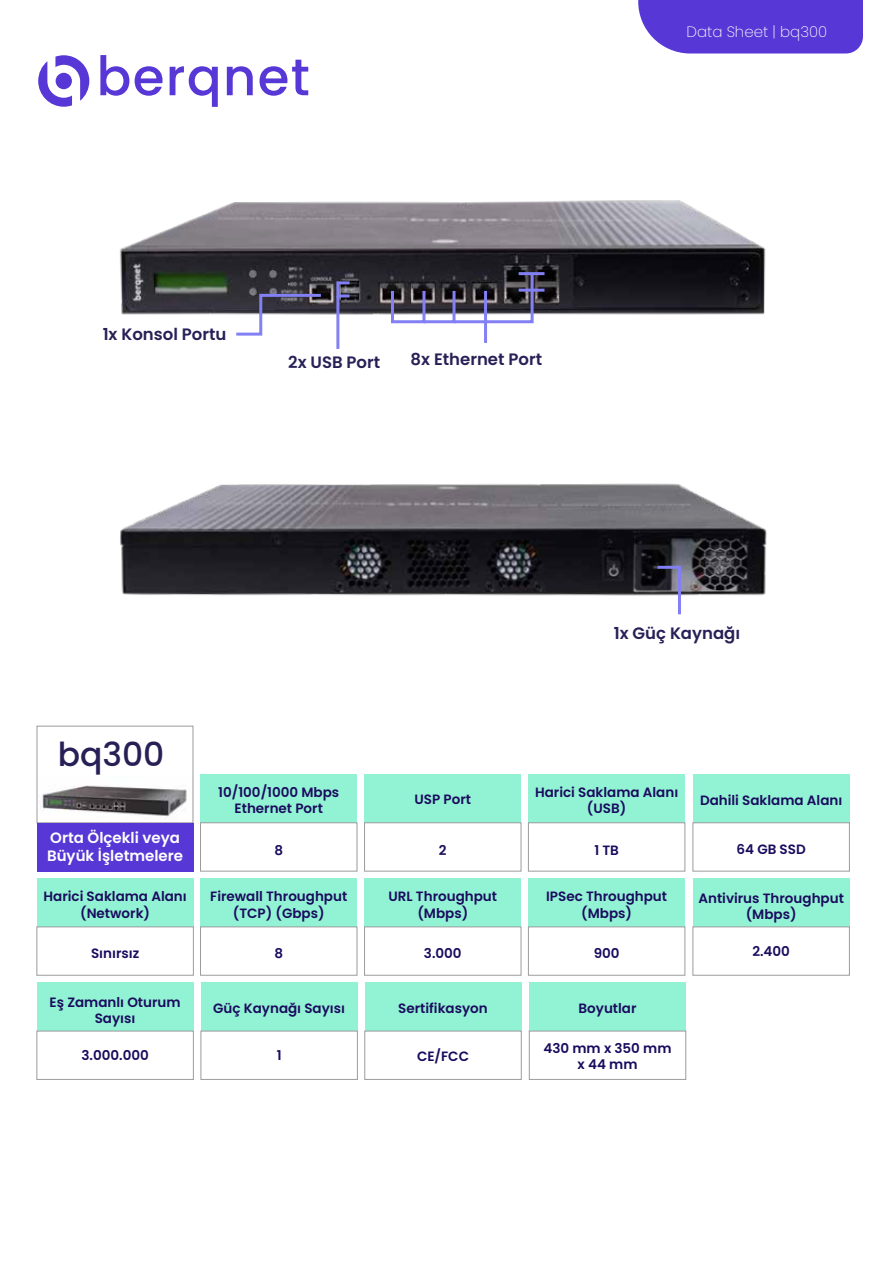
<style>
.page{position:relative;width:893px;height:1263px;background:#fff}
.page>*{position:absolute;margin:0;border:0;box-sizing:border-box;transform-origin:0 0}
.t1{font:500 33px "Poppins";color:#272056}
.t2{font:600 16.5px "Poppins";color:#272056}
.t3{font:600 15px/18px "Poppins";color:#fff}
.t4{font:200 15px "Poppins";color:#fff}
.t5{font:600 13.5px/16.2px "Poppins";color:#1a0b5e;text-align:center}
</style>
<div class="page">
<img style="left:39px;top:785px;width:148px;height:34px">
<img style="left:120px;top:483px;width:647px;height:113px">
<img style="left:89px;top:59px;width:677px;height:290px">
<svg style="left:233px;top:292px;width:91px;height:45px"></svg>
<svg style="left:335px;top:280px;width:18px;height:19px"></svg>
<svg style="left:389px;top:271px;width:146px;height:54px;background:#595667"></svg>
<hr style="left:336px;top:296px;width:3px;height:53px;background:#8280f4">
<hr style="left:484px;top:322px;width:3px;height:21px;background:#8280f4">
<svg style="left:654px;top:564px;width:28px;height:51px"></svg>
<div style="left:37px;top:726px;width:156px;height:97px;border:1px solid #9d9b9b"></div>
<div style="left:200px;top:774px;width:157px;height:49px;background:#92f3d4"></div>
<div style="left:365px;top:774px;width:156px;height:49px;background:#92f3d4"></div>
<div style="left:528px;top:774px;width:157px;height:49px;background:#92f3d4"></div>
<div style="left:37px;top:878px;width:156px;height:49px;background:#92f3d4"></div>
<div style="left:200px;top:878px;width:157px;height:49px;background:#92f3d4"></div>
<div style="left:365px;top:878px;width:156px;height:49px;background:#92f3d4"></div>
<div style="left:528px;top:878px;width:157px;height:49px;background:#92f3d4"></div>
<div style="left:37px;top:823px;width:156px;height:48px;background:#5737d5"></div>
<div style="left:37px;top:983px;width:156px;height:48px;background:#92f3d4"></div>
<div style="left:37px;top:1031px;width:157px;height:48px;border:1px solid #9d9b9b"></div>
<div style="left:201px;top:983px;width:156px;height:48px;background:#92f3d4"></div>
<div style="left:201px;top:1031px;width:157px;height:48px;border:1px solid #9d9b9b"></div>
<div style="left:365px;top:983px;width:156px;height:48px;background:#92f3d4"></div>
<div style="left:365px;top:1031px;width:156px;height:48px;border:1px solid #9d9b9b"></div>
<div style="left:529px;top:983px;width:157px;height:48px;background:#92f3d4"></div>
<div style="left:529px;top:1031px;width:157px;height:48px;border:1px solid #9d9b9b"></div>
<div style="left:693px;top:774px;width:156px;height:49px;background:#92f3d4"></div>
<div style="left:693px;top:878px;width:156px;height:49px;background:#92f3d4"></div>
<hr style="left:519px;top:272px;width:25px;height:3px;background:#8280f4">
<hr style="left:519px;top:289px;width:25px;height:3px;background:#8280f4">
<svg style="left:638px;top:0;width:225px;height:54px;background:#6244d7"></svg>
<svg style="left:38px;top:55px;width:51px;height:52px"></svg>
<svg style="left:100px;top:55px;width:29px;height:41px"></svg>
<svg style="left:135px;top:66px;width:28px;height:30px"></svg>
<svg style="left:170px;top:66px;width:48px;height:41px"></svg>
<svg style="left:227px;top:66px;width:26px;height:29px"></svg>
<svg style="left:260px;top:60px;width:48px;height:36px"></svg>
<p class="t4" style="left:686px;top:23px;width:142px">Data Sheet | bq300</p>
<p class="t2" style="left:103px;top:325px;width:125px">1x Konsol Portu</p>
<p class="t2" style="left:288px;top:352px;width:94px">2x USB Port</p>
<p class="t2" style="left:411px;top:349px;width:133px">8x Ethernet Port</p>
<h1 class="t1" style="left:58px;top:736px;width:108px">bq300</h1>
<p class="t2" style="left:614px;top:623px;width:128px">1x Güç Kaynağı</p>
<p class="t3" style="left:47px;top:829px;width:138px">Orta Ölçekli veya<br>Büyük İşletmelere</p>
<p class="t5" style="left:44px;top:889px;width:145px">Harici Saklama Alanı (Network)</p>
<p class="t5" style="left:91px;top:945px;width:50px">Sınırsız</p>
<p class="t5" style="left:218px;top:784px;width:123px">10/100/1000 Mbps<br>Ethernet Port</p>
<p class="t5" style="left:274px;top:842px;width:10px">8</p>
<p class="t5" style="left:210px;top:889px;width:139px">Firewall Throughput (TCP) (Gbps)</p>
<p class="t5" style="left:274px;top:945px;width:10px">8</p>
<p class="t5" style="left:414px;top:791px;width:58px">USP Port</p>
<p class="t5" style="left:439px;top:842px;width:9px">2</p>
<p class="t5" style="left:388px;top:889px;width:110px">URL Throughput (Mbps)</p>
<p class="t5" style="left:424px;top:945px;width:39px">3.000</p>
<p class="t5" style="left:535px;top:784px;width:145px">Harici Saklama Alanı (USB)</p>
<p class="t5" style="left:594px;top:842px;width:26px">1 TB</p>
<p class="t5" style="left:546px;top:889px;width:122px">IPSec Throughput (Mbps)</p>
<p class="t5" style="left:594px;top:945px;width:27px">900</p>
<p class="t5" style="left:700px;top:792px;width:144px">Dahili Saklama Alanı</p>
<p class="t5" style="left:737px;top:841px;width:71px">64 GB SSD</p>
<p class="t5" style="left:698px;top:890px;width:147px">Antivirus Throughput (Mbps)</p>
<p class="t5" style="left:752px;top:943px;width:39px">2.400</p>
<p class="t5" style="left:50px;top:994px;width:133px">Eş Zamanlı Oturum<br>Sayısı</p>
<p class="t5" style="left:81px;top:1047px;width:69px">3.000.000</p>
<p class="t5" style="left:213px;top:1000px;width:133px">Güç Kaynağı Sayısı</p>
<p class="t5" style="left:277px;top:1047px;width:6px">1</p>
<p class="t5" style="left:398px;top:1000px;width:91px">Sertifikasyon</p>
<p class="t5" style="left:578px;top:1000px;width:59px">Boyutlar</p>
<p class="t5" style="left:544px;top:1040px;width:129px">430 mm x 350 mm x 44 mm</p>
<p class="t5" style="left:417px;top:1048px;width:54px">CE/FCC</p>
</div>
